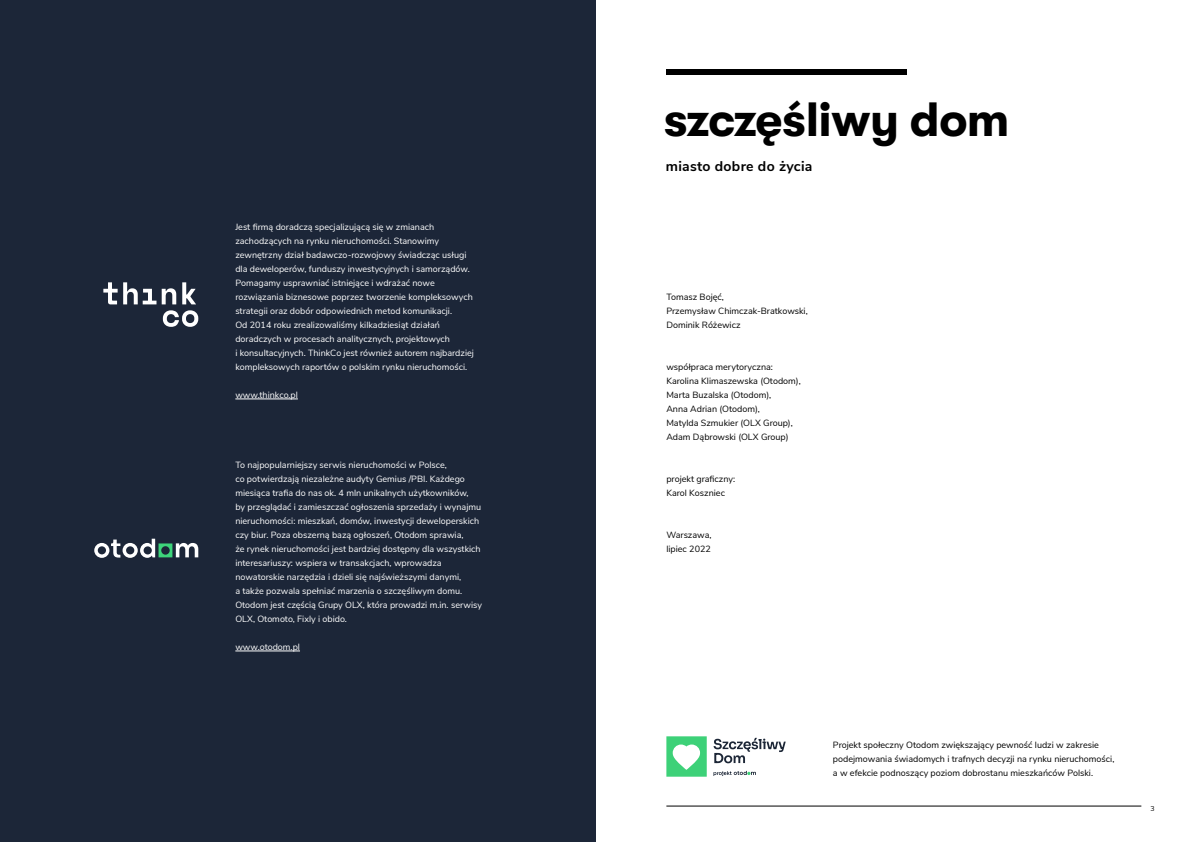
<style>
.page{position:relative;width:1191px;height:842px;background:#fff}
.page>*{position:absolute;margin:0;border:0;box-sizing:border-box;transform-origin:0 0}
.Tytuł_publikacji{font:700 48px "GT Walsheim";letter-spacing:-.01em;color:#000}
.Tekst_główny_-_nunit{font:700 14px "Nunito Sans";letter-spacing:.02em;color:#000}
.Normal_wrd_11{font:9px/14px "Nunito Sans";color:#fff}
.autorzy{font:9px/14px "Nunito Sans";color:#000}
.t1{font:7px "Nunito Sans";color:#000}
</style>
<div class="page">
<hr style="left:666px;top:806px;width:475px;height:1px;background:#000">
<div style="left:0;top:0;width:595px;height:842px;background:#1c2638"></div>
<div style="left:666px;top:69px;width:240px;height:6px;background:#000"></div>
<svg style="left:94px;top:539px;width:104px;height:19px"></svg>
<hr style="left:235px;top:651px;width:65px;height:1px;background:#fff">
<hr style="left:235px;top:399px;width:63px;height:1px;background:#fff">
<svg style="left:103px;top:282px;width:53px;height:22px"></svg>
<svg style="left:162px;top:288px;width:14px;height:16px"></svg>
<svg style="left:182px;top:282px;width:14px;height:22px"></svg>
<svg style="left:163px;top:310px;width:35px;height:17px"></svg>
<svg style="left:713px;top:738px;width:72px;height:25px"></svg>
<svg style="left:713px;top:771px;width:43px;height:5px"></svg>
<svg style="left:666px;top:736px;width:40px;height:41px"></svg>
<p class="Normal_wrd_11" style="left:235px;top:220px;width:240px">Jest firmą doradczą specjalizującą się w zmianach zachodzących na rynku nieruchomości. Stanowimy zewnętrzny dział badawczo-rozwojowy świadcząc usługi dla deweloperów, funduszy inwestycyjnych i samorządów.<br>Pomagamy usprawniać istniejące i wdrażać nowe rozwiązania biznesowe poprzez tworzenie kompleksowych strategii oraz dobór odpowiednich metod komunikacji.<br>Od 2014 roku zrealizowaliśmy kilkadziesiąt działań doradczych w procesach analitycznych, projektowych<br>i konsultacyjnych. ThinkCo jest również autorem najbardziej kompleksowych raportów o polskim rynku nieruchomości.</p>
<p class="Normal_wrd_11" style="left:235px;top:388px;width:64px">www.thinkco.pl</p>
<p class="Normal_wrd_11" style="left:235px;top:458px;width:248px">To najpopularniejszy serwis nieruchomości w Polsce,<br>co potwierdzają niezależne audyty Gemius /PBI. Każdego miesiąca trafia do nas ok. 4 mln unikalnych użytkowników,<br>by przeglądać i zamieszczać ogłoszenia sprzedaży i wynajmu nieruchomości: mieszkań, domów, inwestycji deweloperskich czy biur. Poza obszerną bazą ogłoszeń, Otodom sprawia,<br>że rynek nieruchomości jest bardziej dostępny dla wszystkich interesariuszy: wspiera w transakcjach, wprowadza nowatorskie narzędzia i dzieli się najświeższymi danymi,<br>a także pozwala spełniać marzenia o szczęśliwym domu.<br>Otodom jest częścią Grupy OLX, która prowadzi m.in. serwisy OLX, Otomoto, Fixly i obido.</p>
<p class="Normal_wrd_11" style="left:235px;top:640px;width:66px">www.otodom.pl</p>
<p class="Tytuł_publikacji" style="left:664px;top:92px;width:347px">szczęśliwy dom</p>
<p class="Tekst_główny_-_nunit" style="left:666px;top:156px;width:148px">miasto dobre do życia</p>
<p class="autorzy" style="left:666px;top:289px;width:143px">Tomasz Bojęć,<br>Przemysław Chimczak-Bratkowski,<br>Dominik Różewicz</p>
<p class="autorzy" style="left:666px;top:359px;width:108px">współpraca merytoryczna:</p>
<p class="autorzy" style="left:666px;top:373px;width:136px">Karolina Klimaszewska (Otodom),</p>
<p class="autorzy" style="left:666px;top:387px;width:128px">Marta Buzalska (Otodom),<br>Anna Adrian (Otodom),<br>Matylda Szmukier (OLX Group),<br>Adam Dąbrowski (OLX Group)</p>
<p class="autorzy" style="left:666px;top:471px;width:70px">projekt graficzny:</p>
<p class="autorzy" style="left:666px;top:485px;width:60px">Karol Koszniec</p>
<p class="autorzy" style="left:666px;top:527px;width:47px">Warszawa, lipiec 2022</p>
<p class="autorzy" style="left:833px;top:737px;width:283px">Projekt społeczny Otodom zwiększający pewność ludzi w zakresie podejmowania świadomych i trafnych decyzji na rynku nieruchomości, a w efekcie podnoszący poziom dobrostanu mieszkańców Polski.</p>
<p class="t1" style="left:1150px;top:804px;width:6px">3</p>
</div>
